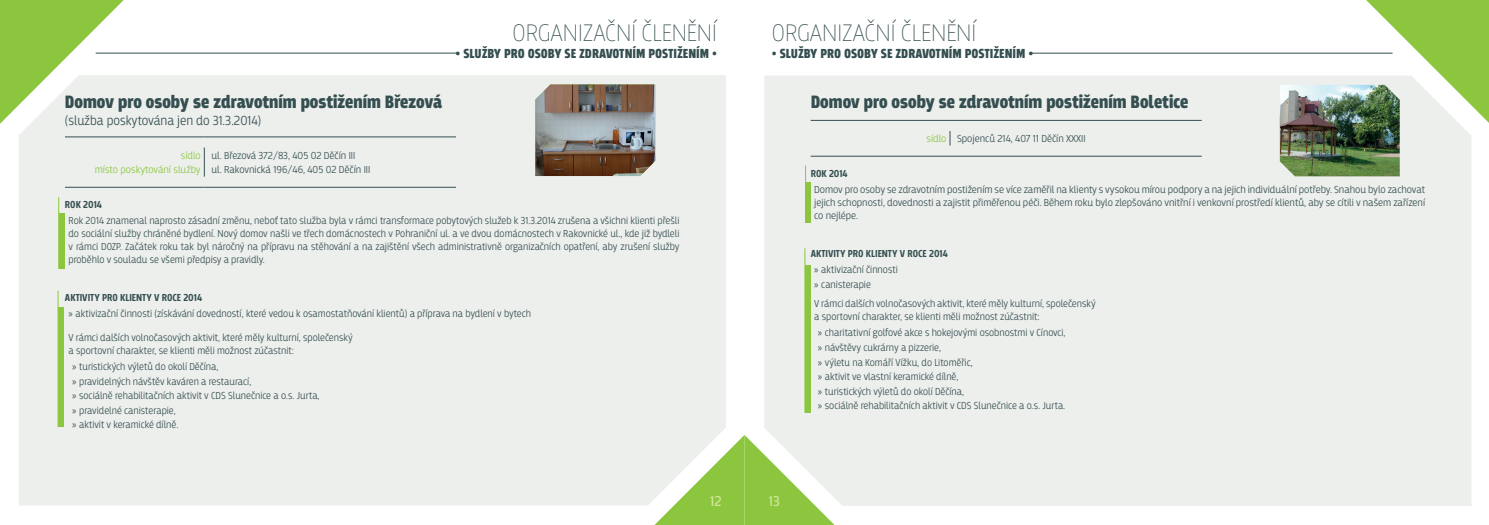
<style>
.page{position:relative;width:1489px;height:525px;background:#fff}
.page>*{position:absolute;margin:0;border:0;box-sizing:border-box;transform-origin:0 0}
.t1{font:100 25px "Breakers";color:#354f50}
.t2{font:900 18.75px "Breakers";color:#354f50}
.t3{font:15px "Breakers";color:#d0e39a}
.t4{font:900 13.75px "Breakers";color:#354f50}
.t5{font:300 13.75px "Breakers";color:#354f50}
.t6{font:300 10.62px/14.5px "Breakers";color:#354f50}
.t7{font:700 10.62px/16.2px "Breakers";color:#354f50}
.s1{color:#8bc63e}
.s2{font-weight:700}
.s3{font-family:"Myriad Pro";font-weight:400}
.s4{font-weight:300}
</style>
<div class="page">
<svg style="left:0;top:0;width:124px;height:124px"></svg>
<div style="left:19px;top:75px;width:706px;height:430px;background:#edefed"></div>
<hr style="left:96px;top:53px;width:362px;height:1px;background:#354f50">
<hr style="left:65px;top:137px;width:139px;height:1px;background:#354f50">
<hr style="left:204px;top:137px;width:252px;height:1px;background:#354f50">
<hr style="left:65px;top:187px;width:139px;height:1px;background:#354f50">
<hr style="left:204px;top:187px;width:252px;height:1px;background:#354f50">
<svg style="left:204px;top:147px;width:1px;height:29px"></svg>
<div style="left:58px;top:307px;width:6px;height:120px;background:#8bc63e"></div>
<div style="left:59px;top:214px;width:5px;height:55px;background:#8bc63e"></div>
<hr style="left:58px;top:291px;width:1px;height:136px;background:#8bc63e">
<hr style="left:58px;top:197px;width:1px;height:72px;background:#8bc63e">
<svg style="left:1365px;top:0;width:123px;height:122px"></svg>
<div style="left:764px;top:75px;width:707px;height:430px;background:#edefed"></div>
<hr style="left:1030px;top:53px;width:362px;height:1px;background:#354f50">
<hr style="left:810px;top:120px;width:139px;height:1px;background:#354f50">
<hr style="left:949px;top:120px;width:252px;height:1px;background:#354f50">
<hr style="left:810px;top:156px;width:139px;height:1px;background:#354f50">
<hr style="left:949px;top:156px;width:252px;height:1px;background:#354f50">
<svg style="left:949px;top:131px;width:1px;height:14px"></svg>
<div style="left:804px;top:265px;width:6px;height:147px;background:#8bc63e"></div>
<div style="left:805px;top:182px;width:6px;height:40px;background:#8bc63e"></div>
<hr style="left:804px;top:248px;width:1px;height:164px;background:#8bc63e">
<hr style="left:805px;top:165px;width:1px;height:57px;background:#8bc63e">
<svg style="left:654px;top:434px;width:180px;height:90px"></svg>
<img style="left:1279px;top:85px;width:120px;height:91px">
<img style="left:535px;top:84px;width:120px;height:92px">
<h1 class="t1" style="left:512px;top:18px;width:206px">ORGANIZAČNÍ ČLENĚNÍ</h1>
<p class="t4" style="left:455px;top:45px;width:263px">• SLUŽBY PRO OSOBY SE ZDRAVOTNÍM POSTIŽENÍM •</p>
<h2 class="t2" style="left:65px;top:91px;width:378px">Domov pro osoby se zdravotním postižením Březová</h2>
<p class="t5" style="left:65px;top:112px;width:198px">(služba poskytována jen do 31.3.2014)</p>
<p class="t6" style="left:95px;top:148px;width:277px;text-indent:86px"><span class="s1">sídlo</span> ul. Březová 372/83, 405 02 Děčín III <span class="s1">místo poskytování služby</span> ul. Rakovnická 196/46, 405 02 Děčín III</p>
<p class="t7" style="left:65px;top:197px;width:38px">ROK 2014</p>
<p class="t6" style="left:69px;top:214px;width:612px;line-height:12.8px;text-align:justify">Rok 2014 znamenal naprosto zásadní změnu, neboť tato služba byla v rámci transformace pobytových služeb k 31.3.2014 zrušena a všichni klienti přešli do sociální služby chráněné bydlení. Nový domov našli ve třech domácnostech v Pohraniční ul. a ve dvou domácnostech v Rakovnické ul., kde již bydleli v rámci DOZP. Začátek roku tak byl náročný na přípravu na stěhování a na zajištění všech administrativně organizačních opatření, aby zrušení služby proběhlo v souladu se všemi předpisy a pravidly.</p>
<p class="t6" style="left:69px;top:289px;width:464px;line-height:16.2px;text-indent:-4px"><span class="s2">AKTIVITY PRO KLIENTY V ROCE 2014<br></span><span class="s3">»</span> aktivizační činnosti (získávání dovedností, které vedou k osamostatňování klientů) a příprava na bydlení v bytech</p>
<p class="t6" style="left:69px;top:331px;width:286px;line-height:12.8px">V rámci dalších volnočasových aktivit, které měly kulturní, společenský a sportovní charakter, se klienti měli možnost zúčastnit:</p>
<p class="t6" style="left:72px;top:359px;width:249px"><span class="s3">»</span> turistických výletů do okolí Děčína,<br><span class="s3">»</span> pravidelných návštěv kaváren a restaurací,<br><span class="s3">»</span> sociálně rehabilitačních aktivit v CDS Slunečnice a o.s. Jurta, <span class="s3">»</span> pravidelné canisterapie,<br><span class="s3">»</span> aktivit v keramické dílně.</p>
<h1 class="t1" style="left:772px;top:18px;width:206px">ORGANIZAČNÍ ČLENĚNÍ</h1>
<p class="t4" style="left:772px;top:45px;width:263px">• SLUŽBY PRO OSOBY SE ZDRAVOTNÍM POSTIŽENÍM •</p>
<h2 class="t2" style="left:810px;top:91px;width:379px">Domov pro osoby se zdravotním postižením Boletice</h2>
<p class="t6" style="left:926px;top:131px;width:161px"><span class="s1">sídlo</span> Spojenců 214, 407 11 Děčín XXXII</p>
<p class="t7" style="left:810px;top:166px;width:38px">ROK 2014</p>
<p class="t6" style="left:814px;top:183px;width:612px;line-height:12.8px;text-align:justify">Domov pro osoby se zdravotním postižením se více zaměřil na klienty s vysokou mírou podpory a na jejich individuální potřeby. Snahou bylo zachovat jejich schopnosti, dovednosti a zajistit přiměřenou péči. Během roku bylo zlepšováno vnitřní i venkovní prostředí klientů, aby se cítili v našem zařízení co nejlépe.</p>
<p class="t7" style="left:814px;top:246px;width:135px;text-indent:-4px">AKTIVITY PRO KLIENTY V ROCE 2014 <span class="s3">»</span> <span class="s4">aktivizační činnosti</span></p>
<p class="t6" style="left:814px;top:274px;width:283px;line-height:19.5px"><span class="s3">»</span> canisterapie<br>V rámci dalších volnočasových aktivit, které měly kulturní, společenský</p>
<p class="t6" style="left:817px;top:308px;width:249px;line-height:16.2px;text-indent:-4px">a sportovní charakter, se klienti měli možnost zúčastnit:<br><span class="s3">»</span> charitativní golfové akce s hokejovými osobnostmi v Cínovci,</p>
<p class="t6" style="left:817px;top:340px;width:249px"><span class="s3">»</span> návštěvy cukrárny a pizzerie,<br><span class="s3">»</span> výletu na Komáří Vížku, do Litoměřic,<br><span class="s3">»</span> aktivit ve vlastní keramické dílně,<br><span class="s3">»</span> turistických výletů do okolí Děčína,<br><span class="s3">»</span> sociálně rehabilitačních aktivit v CDS Slunečnice a o.s. Jurta.</p>
<h3 class="t3" style="left:710px;top:491px;width:13px">12</h3>
<h3 class="t3" style="left:768px;top:491px;width:13px">13</h3>
</div>
